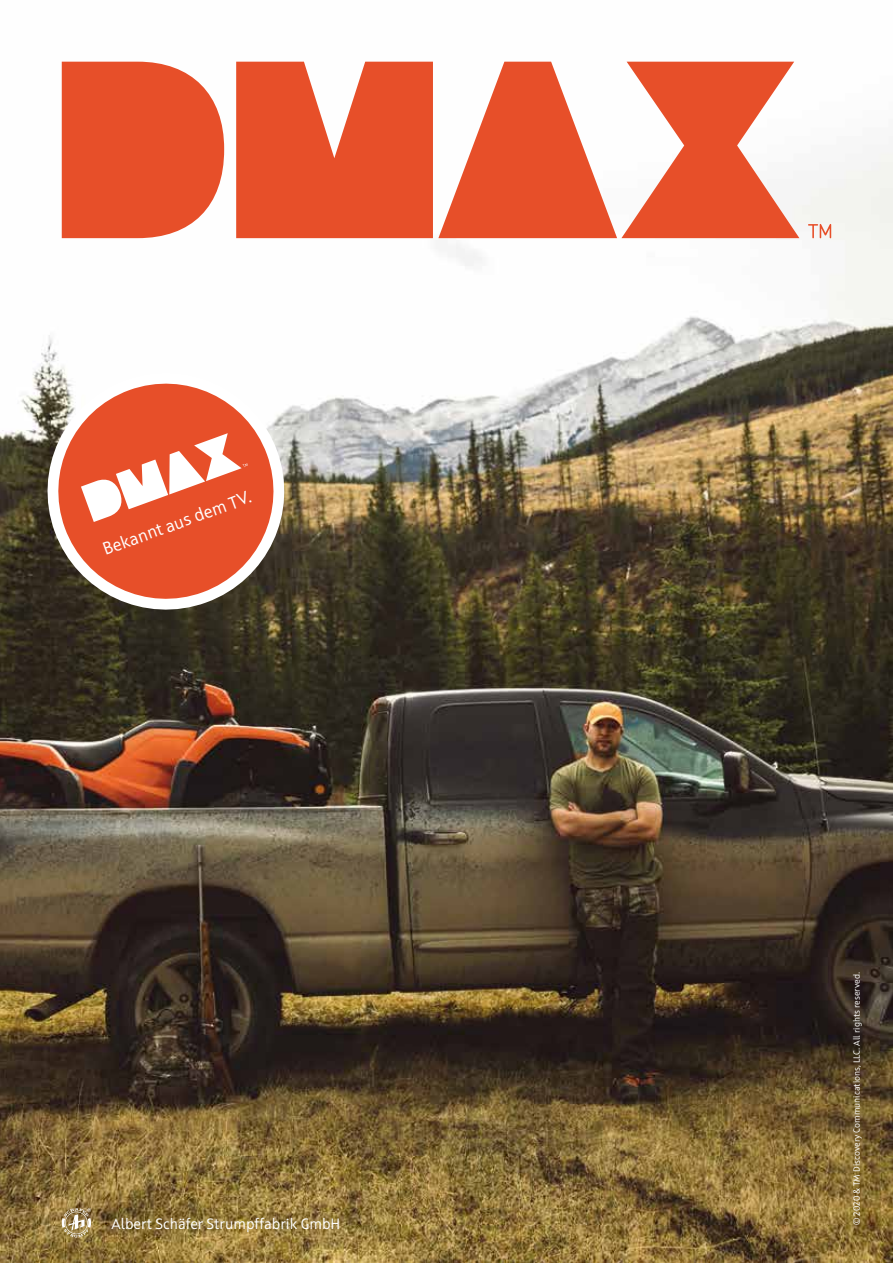
<style>
.page{position:relative;width:893px;height:1263px;background:#fff}
.page>*{position:absolute;margin:0;border:0;box-sizing:border-box;transform-origin:0 0}
.t1{font:17.55px "Squad";color:#fff}
.t2{font:15px "Squad";color:#fff}
.t3{font:9px "Squad";letter-spacing:.005em;color:#fff}
</style>
<div class="page">
<img style="left:0;top:61px;width:893px;height:1202px">
<svg style="left:62px;top:62px;width:162px;height:176px;background:#e95f3d"></svg>
<svg style="left:236px;top:62px;width:563px;height:176px"></svg>
<svg style="left:808px;top:224px;width:23px;height:14px"></svg>
<svg style="left:25px;top:350px;width:268px;height:282px"></svg>
<svg style="left:81px;top:433px;width:167px;height:89px"></svg>
<svg style="left:62px;top:1208px;width:29px;height:29px"></svg>
<h1 class="t1" style="left:100px;top:540px;width:158px;rotate:-20deg">Bekannt aus dem TV.</h1>
<h2 class="t2" style="left:112px;top:1214px;width:230px">Albert Schäfer Strumpffabrik GmbH</h2>
<p class="t3" style="left:851px;top:1225px;width:255px;rotate:-90deg">© 2020 &amp; TM Discovery Communications, LLC. All rights reserved.</p>
</div>
